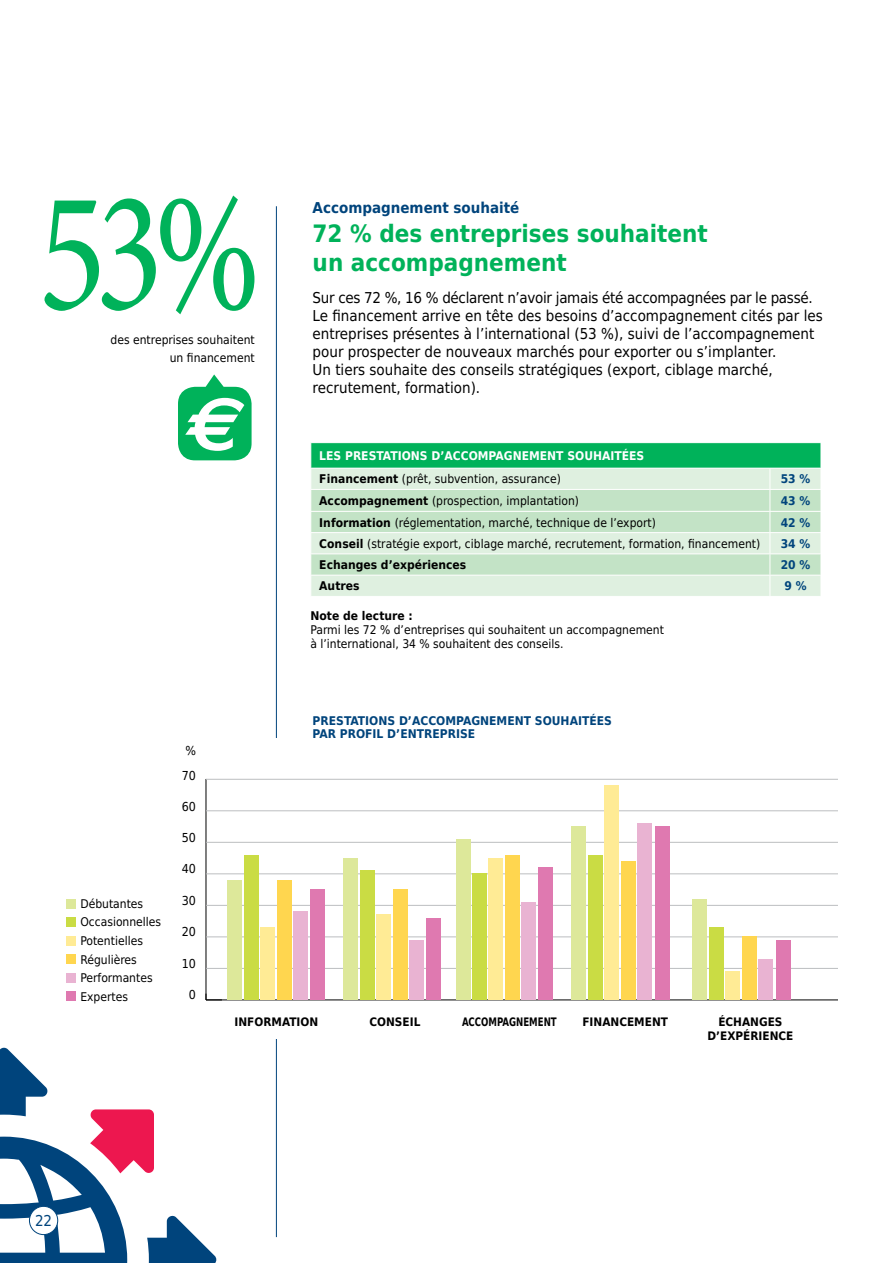
<style>
.page{position:relative;width:893px;height:1263px;background:#fff}
.page>*{position:absolute;margin:0;border:0;box-sizing:border-box;transform-origin:0 0}
.t1{font:173.7px "Minion Pro";color:#00b25a;scale:.82 1}
.t2{font:700 24px/28.8px "DejaVu Sans Condensed";color:#00b25a}
.t3{font:15px/18px "DejaVu Sans Condensed";color:#000}
.t4{font:700 15px "DejaVu Sans Condensed";color:#00447c}
.t5{font:15px "DejaVu Sans Condensed";color:#00447c}
.t6{font:12.45px "DejaVu Sans Condensed";color:#000}
.t7{font:12px/18.6px "DejaVu Sans Condensed";color:#000}
.t8{font:700 12px "DejaVu Sans Condensed";color:#00447c}
.t9{font:700 12px "DejaVu Sans Condensed";color:#000}
.t10{font:700 12px "DejaVu Sans Condensed";color:#fff}
.t11{font:700 11.7px/14.1px "DejaVu Sans Condensed";color:#000}
.t12{font:700 11.7px "DejaVu Sans Condensed";color:#000;scale:.81 1}
.s1{font-weight:700;color:#fff}
.s2{font-weight:700}
</style>
<div class="page">
<hr style="left:276px;top:206px;width:1px;height:1031px;background:#00447c">
<svg style="left:0;top:1047px;width:217px;height:216px"></svg>
<svg style="left:310px;top:443px;width:511px;height:153px;background:#b1e1c1"></svg>
<hr style="left:310px;top:511px;width:460px;height:1px;background:#fff">
<hr style="left:770px;top:511px;width:51px;height:1px;background:#fff">
<div style="left:166px;top:738px;width:672px;height:300px;background:#fff"></div>
<hr style="left:206px;top:999px;width:632px;height:1px;background:#000">
<hr style="left:206px;top:779px;width:1px;height:221px;background:#000">
<svg style="left:206px;top:993px;width:16px;height:7px"></svg>
<hr style="left:206px;top:968px;width:632px;height:1px;background:#bcbec0">
<hr style="left:206px;top:936px;width:632px;height:1px;background:#bcbec0">
<hr style="left:206px;top:905px;width:632px;height:1px;background:#bcbec0">
<hr style="left:206px;top:873px;width:632px;height:1px;background:#bcbec0">
<hr style="left:206px;top:842px;width:632px;height:1px;background:#bcbec0">
<hr style="left:206px;top:810px;width:632px;height:1px;background:#bcbec0">
<hr style="left:206px;top:779px;width:632px;height:1px;background:#bcbec0">
<div style="left:776px;top:940px;width:15px;height:60px;background:#df79b0"></div>
<div style="left:758px;top:959px;width:15px;height:41px;background:#e9b3d2"></div>
<div style="left:742px;top:937px;width:15px;height:63px;background:#ffd64f"></div>
<div style="left:725px;top:971px;width:15px;height:29px;background:#ffeb95"></div>
<div style="left:709px;top:927px;width:15px;height:73px;background:#cadc44"></div>
<div style="left:693px;top:899px;width:14px;height:101px;background:#dde89a"></div>
<div style="left:655px;top:826px;width:15px;height:174px;background:#df79b0"></div>
<div style="left:637px;top:823px;width:15px;height:177px;background:#e9b3d2"></div>
<div style="left:621px;top:861px;width:14px;height:139px;background:#ffd64f"></div>
<div style="left:604px;top:785px;width:15px;height:215px;background:#ffeb95"></div>
<div style="left:588px;top:855px;width:15px;height:145px;background:#cadc44"></div>
<div style="left:571px;top:826px;width:15px;height:174px;background:#dde89a"></div>
<div style="left:538px;top:867px;width:15px;height:133px;background:#df79b0"></div>
<div style="left:521px;top:902px;width:15px;height:98px;background:#e9b3d2"></div>
<div style="left:505px;top:855px;width:15px;height:145px;background:#ffd64f"></div>
<div style="left:488px;top:858px;width:15px;height:142px;background:#ffeb95"></div>
<div style="left:472px;top:874px;width:15px;height:126px;background:#cadc44"></div>
<div style="left:456px;top:839px;width:14px;height:161px;background:#dde89a"></div>
<div style="left:426px;top:918px;width:15px;height:82px;background:#df79b0"></div>
<div style="left:409px;top:940px;width:15px;height:60px;background:#e9b3d2"></div>
<div style="left:393px;top:889px;width:15px;height:111px;background:#ffd64f"></div>
<div style="left:376px;top:915px;width:15px;height:85px;background:#ffeb95"></div>
<div style="left:360px;top:871px;width:15px;height:129px;background:#cadc44"></div>
<div style="left:344px;top:858px;width:14px;height:142px;background:#dde89a"></div>
<div style="left:310px;top:889px;width:14px;height:111px;background:#df79b0"></div>
<div style="left:293px;top:912px;width:15px;height:88px;background:#e9b3d2"></div>
<div style="left:277px;top:880px;width:15px;height:120px;background:#ffd64f"></div>
<div style="left:260px;top:927px;width:15px;height:73px;background:#ffeb95"></div>
<div style="left:244px;top:855px;width:15px;height:145px;background:#cadc44"></div>
<div style="left:227px;top:880px;width:15px;height:120px;background:#dde89a"></div>
<div style="left:66px;top:899px;width:10px;height:9px;background:#dde89a"></div>
<div style="left:66px;top:917px;width:10px;height:10px;background:#cadc44"></div>
<div style="left:66px;top:936px;width:10px;height:9px;background:#ffeb95"></div>
<div style="left:66px;top:954px;width:10px;height:10px;background:#ffd64f"></div>
<div style="left:66px;top:991px;width:10px;height:10px;background:#df79b0"></div>
<div style="left:66px;top:972px;width:10px;height:10px;background:#e9b3d2"></div>
<svg style="left:178px;top:374px;width:74px;height:86px"></svg>
<div style="left:29px;top:1206px;width:29px;height:28px;background:#fff;border-radius:50%"></div>
<div style="left:29px;top:1206px;width:29px;height:29px;border:1px solid #00447c;border-radius:50%"></div>
<p class="t1" style="left:38px;top:137px;width:274px">53%</p>
<p class="t7" style="left:111px;top:331px;width:146px;line-height:18px;text-align:right">des entreprises souhaitent un financement</p>
<p class="t6" style="left:185px;top:741px;width:12px">%</p>
<p class="t6" style="left:182px;top:765px;width:16px">70</p>
<p class="t6" style="left:182px;top:797px;width:16px">60</p>
<p class="t6" style="left:182px;top:827px;width:16px">50</p>
<p class="t7" style="left:80px;top:894px;width:82px">Débutantes<br>Occasionnelles<br>Potentielles<br>Régulières<br>Performantes<br>Expertes</p>
<p class="t6" style="left:182px;top:859px;width:16px">40</p>
<p class="t6" style="left:182px;top:890px;width:16px">30</p>
<p class="t6" style="left:182px;top:922px;width:16px">20</p>
<p class="t6" style="left:182px;top:953px;width:16px">10</p>
<p class="t6" style="left:189px;top:985px;width:9px">0</p>
<p class="t4" style="left:313px;top:196px;width:208px">ACCOMPAGNEMENT SOUHAITÉ</p>
<p class="t2" style="left:313px;top:219px;width:397px">72 % DES ENTREPRISES SOUHAITENT<br>UN ACCOMPAGNEMENT</p>
<p class="t3" style="left:313px;top:289px;width:512px">Sur ces 72 %, 16 % déclarent n’avoir jamais été accompagnées par le passé.<br>Le financement arrive en tête des besoins d’accompagnement cités par les entreprises présentes à l’international (53 %), suivi de l’accompagnement pour prospecter de nouveaux marchés pour exporter ou s’implanter.<br>Un tiers souhaite des conseils stratégiques (export, ciblage marché, recrutement, formation).</p>
<p class="t7" style="left:319px;top:444px;width:327px;line-height:23.4px;text-indent:202px"><span class="s1">EMENT SOUHAITÉES<br></span><span class="s2">FINANCEMENT</span> (prêt, subvention, assurance)</p>
<p class="t10" style="left:319px;top:446px;width:65px">LES PRESTATI</p>
<p class="t10" style="left:402px;top:446px;width:52px">ONS D’ACC</p>
<p class="t10" style="left:469px;top:446px;width:19px">OMPAGN</p>
<p class="t8" style="left:781px;top:469px;width:31px">53 %</p>
<p class="t7" style="left:319px;top:491px;width:261px"><span class="s2">ACCOMPAGNEMENT</span> (prospection, implantation)</p>
<p class="t8" style="left:781px;top:491px;width:31px">43 %</p>
<p class="t7" style="left:319px;top:513px;width:338px"><span class="s2">INFORMATION</span> (réglementation, marché, technique de l’export)</p>
<p class="t8" style="left:781px;top:512px;width:31px">42 %</p>
<p class="t7" style="left:319px;top:534px;width:442px"><span class="s2">CONSEIL</span> (stratégie export, ciblage marché, recrutement, formation, financement)</p>
<p class="t8" style="left:781px;top:534px;width:31px">34 %</p>
<p class="t9" style="left:319px;top:555px;width:149px">ECHANGES D’EXPÉRIENCES</p>
<p class="t8" style="left:781px;top:555px;width:31px">20 %</p>
<p class="t9" style="left:319px;top:576px;width:42px">AUTRES</p>
<p class="t8" style="left:784px;top:576px;width:24px">9 %</p>
<p class="t7" style="left:310px;top:608px;width:355px;line-height:14.4px"><span class="s2">NOTE DE LECTURE :<br></span>Parmi les 72 % d’entreprises qui souhaitent un accompagnement à l’international, 34 % souhaitent des conseils.</p>
<p class="t8" style="left:313px;top:711px;width:39px">PRESTATI</p>
<p class="t8" style="left:369px;top:711px;width:52px">ONS D’ACC</p>
<p class="t8" style="left:436px;top:711px;width:19px">OMPAGN</p>
<p class="t8" style="left:489px;top:711px;width:124px">EMENT SOUHAITÉES</p>
<p class="t8" style="left:313px;top:724px;width:52px">PAR PROFIL</p>
<p class="t8" style="left:387px;top:724px;width:88px">D’ENTREPRI SE</p>
<p class="t5" style="left:35px;top:1209px;width:19px">22</p>
<p class="t11" style="left:235px;top:1014px;width:8px">INFO</p>
<p class="t11" style="left:263px;top:1014px;width:41px">RMATION</p>
<p class="t11" style="left:369px;top:1014px;width:10px">CON</p>
<p class="t11" style="left:395px;top:1014px;width:15px">SEIL</p>
<p class="t11" style="left:582px;top:1014px;width:9px">FINANCE</p>
<p class="t11" style="left:634px;top:1014px;width:35px">MENT</p>
<p class="t11" style="left:718px;top:1014px;width:34px">ÉCHANG</p>
<p class="t12" style="left:462px;top:1012px;width:42px">ACCOMPAGN</p>
<p class="t12" style="left:523px;top:1012px;width:34px">EMENT</p>
<p class="t11" style="left:707px;top:1014px;width:88px;text-indent:60px">ES<br>D’EXPÉRIENCE</p>
</div>
